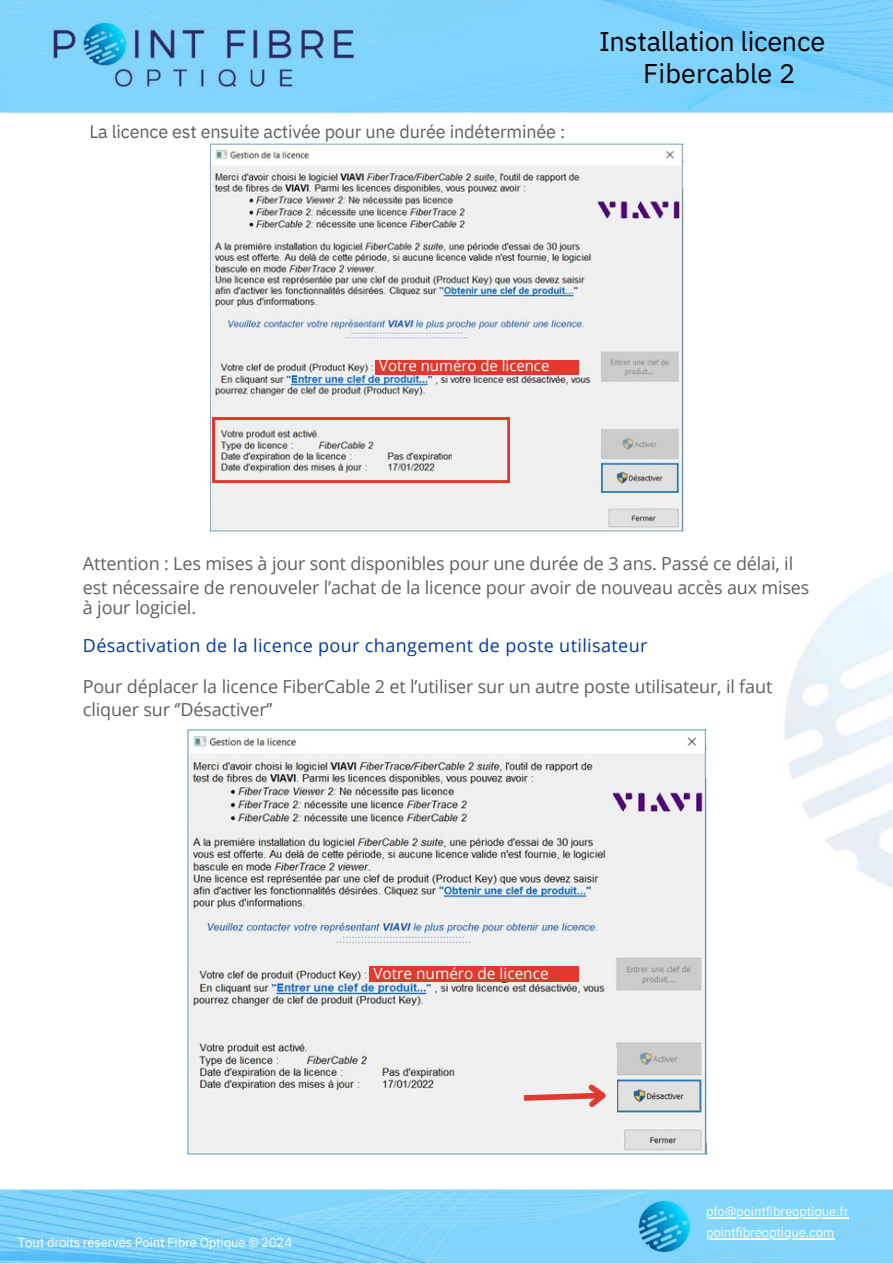
<style>
.page{position:relative;width:893px;height:1264px;background:#fff}
.page>*{position:absolute;margin:0;border:0;box-sizing:border-box;transform-origin:0 0}
.t1{font:27px "IBM Plex Sans";letter-spacing:-.01em;color:#000}
.t2{font:18px/23.7px "Open Sans";letter-spacing:-.01em;color:#606060}
.t3{font:18px/38.2px "Open Sans";letter-spacing:.02em;color:#0039a6}
.t4{font:18px "IBM Plex Sans";letter-spacing:-.01em;color:#606060}
.t5{font:15.45px "Open Sans";color:#fff}
.t6{font:15px "Open Sans";color:#fff}
.t7{font:13.2px "IBM Plex Sans";letter-spacing:-.015em;color:#fff}
.s1{color:#606060}
</style>
<div class="page">
<img style="left:0;top:0;width:892px;height:113px">
<img style="left:9px;top:0;width:375px;height:114px">
<img style="left:0;top:1189px;width:892px;height:74px">
<hr style="left:706px;top:1216px;width:142px;height:1px;background:#fff">
<hr style="left:706px;top:1238px;width:128px;height:1px;background:#fff">
<img style="left:210px;top:143px;width:473px;height:388px">
<div style="left:375px;top:360px;width:203px;height:14px;background:#e2382e"></div>
<div style="left:213px;top:409px;width:293px;height:17px;background:#f0f0f0"></div>
<div style="left:215px;top:477px;width:296px;height:26px;background:#f0f0f0"></div>
<div style="left:452px;top:418px;width:31px;height:94px;background:#f0f0f0"></div>
<div style="left:213px;top:409px;width:8px;height:94px;background:#f0f0f0"></div>
<svg style="left:213px;top:418px;width:296px;height:64px"></svg>
<img style="left:187px;top:729px;width:519px;height:425px">
<div style="left:524px;top:1048px;width:92px;height:99px;background:#f0f0f0"></div>
<svg style="left:518px;top:1078px;width:88px;height:34px"></svg>
<div style="left:368px;top:966px;width:210px;height:16px;background:#e2382e"></div>
<h2 class="t4" style="left:89px;top:120px;width:477px">La licence est ensuite activée pour une durée indéterminée :</h2>
<p class="t1" style="left:599px;top:23px;width:227px">Installation licence</p>
<p class="t1" style="left:643px;top:55px;width:153px">Fibercable 2</p>
<p class="t6" style="left:379px;top:355px;width:172px">Votre numéro de licence</p>
<p class="t2" style="left:83px;top:551px;width:728px">Attention : Les mises à jour sont disponibles pour une durée de 3 ans. Passé ce délai, il est nécessaire de renouveler l’achat de la licence pour avoir de nouveau accès aux mises</p>
<p class="t3" style="left:83px;top:588px;width:566px"><span class="s1">à jour logiciel.<br></span>Désactivation de la licence pour changement de poste utilisateur</p>
<p class="t2" style="left:83px;top:674px;width:691px">Pour déplacer la licence FiberCable 2 et l’utiliser sur un autre poste utilisateur, il faut cliquer sur ‘’Désactiver’’</p>
<p class="t5" style="left:373px;top:962px;width:177px">Votre numéro de licence</p>
<h2 class="t7" style="left:18px;top:1233px;width:276px">Tout droits réservés Point Fibre Optique © 2024</h2>
<p class="t7" style="left:706px;top:1202px;width:144px">pfo@pointfibreoptique.fr</p>
<h3 class="t7" style="left:706px;top:1223px;width:130px">pointfibreoptique.com</h3>
</div>
